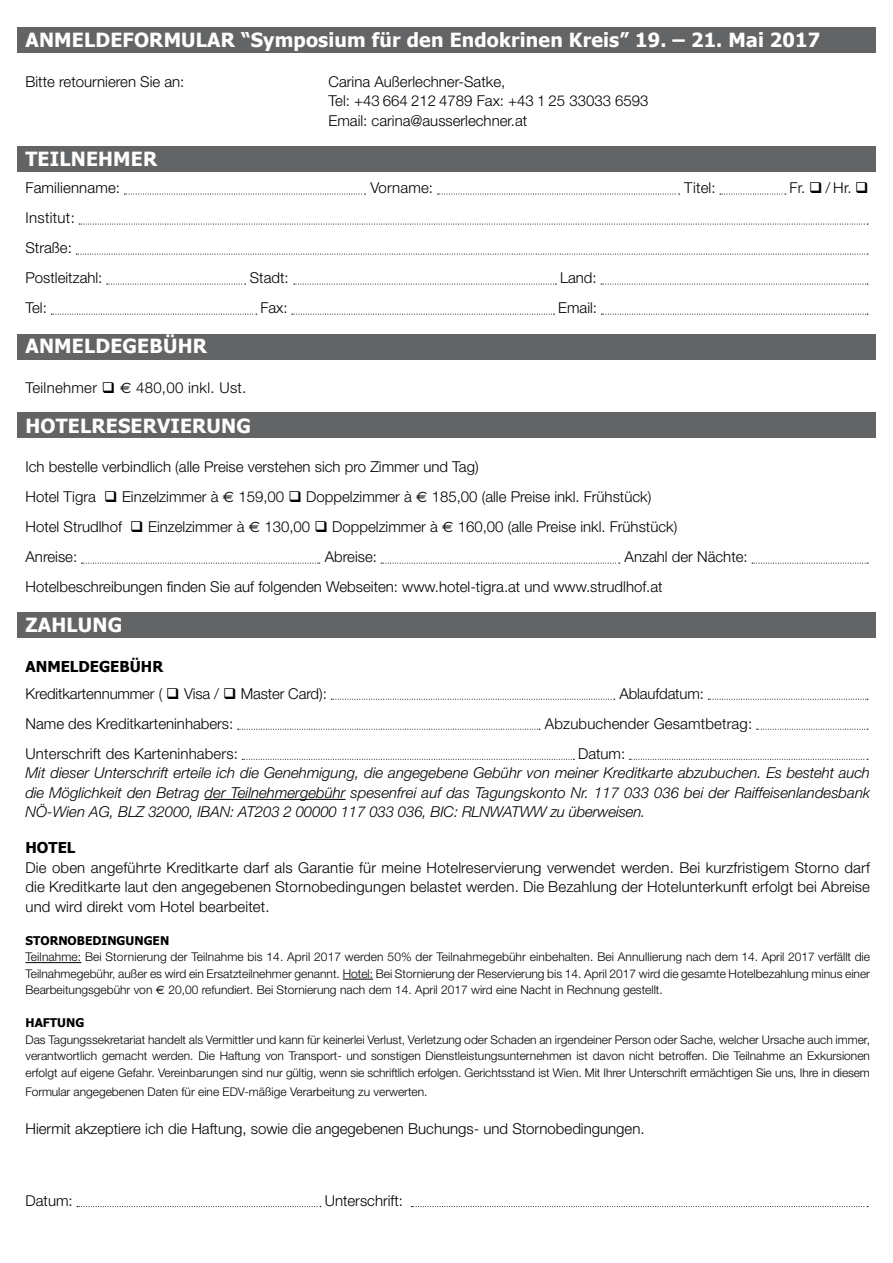
<style>
.page{position:relative;width:893px;height:1263px;background:#fff}
.page>*{position:absolute;margin:0;border:0;box-sizing:border-box;transform-origin:0 0}
.t1{font:700 19.5px "Tahoma";letter-spacing:.01em;color:#fff}
.t2{font:300 15px/30px "Helvetica Neue";color:#000}
.t3{font:italic 300 15px/19.5px "Helvetica Neue";letter-spacing:-.01em;color:#000;text-align:justify}
.t4{font:300 15px "Helvetica Neue";letter-spacing:.02em;color:#000}
.t5{font:700 15px "Tahoma";color:#000}
.t6{font:300 12px/16.5px "Helvetica Neue";color:#000;text-align:justify}
.t7{font:700 12px "Tahoma";color:#000}
.s1{font-family:"Euro Sans";font-weight:400}
</style>
<div class="page">
<div style="left:17px;top:27px;width:859px;height:26px;background:#636466"></div>
<div style="left:17px;top:146px;width:859px;height:26px;background:#636466"></div>
<div style="left:17px;top:334px;width:859px;height:25px;background:#636466"></div>
<div style="left:17px;top:412px;width:859px;height:26px;background:#636466"></div>
<div style="left:17px;top:612px;width:859px;height:26px;background:#636466"></div>
<hr style="left:205px;top:799px;width:141px;height:1px;background:#000">
<hr style="left:26px;top:962px;width:55px;height:1px;background:#000">
<hr style="left:343px;top:979px;width:30px;height:1px;background:#000">
<svg style="left:124px;top:194px;width:242px;height:1px"></svg>
<svg style="left:437px;top:194px;width:243px;height:1px"></svg>
<svg style="left:720px;top:194px;width:66px;height:1px"></svg>
<svg style="left:107px;top:284px;width:139px;height:1px"></svg>
<svg style="left:51px;top:314px;width:206px;height:1px"></svg>
<svg style="left:292px;top:314px;width:263px;height:1px"></svg>
<svg style="left:601px;top:314px;width:267px;height:1px"></svg>
<svg style="left:294px;top:284px;width:262px;height:1px"></svg>
<svg style="left:601px;top:284px;width:267px;height:1px"></svg>
<svg style="left:79px;top:224px;width:789px;height:1px"></svg>
<svg style="left:76px;top:254px;width:792px;height:1px"></svg>
<svg style="left:81px;top:563px;width:239px;height:1px"></svg>
<svg style="left:381px;top:563px;width:239px;height:1px"></svg>
<svg style="left:331px;top:699px;width:284px;height:1px"></svg>
<svg style="left:238px;top:729px;width:302px;height:1px"></svg>
<svg style="left:242px;top:759px;width:332px;height:1px"></svg>
<svg style="left:756px;top:729px;width:112px;height:1px"></svg>
<svg style="left:629px;top:759px;width:239px;height:1px"></svg>
<svg style="left:77px;top:1206px;width:244px;height:1px"></svg>
<svg style="left:411px;top:1206px;width:457px;height:1px"></svg>
<svg style="left:708px;top:699px;width:160px;height:1px"></svg>
<svg style="left:752px;top:563px;width:116px;height:1px"></svg>
<h1 class="t1" style="left:26px;top:26px;width:796px">ANMELDEFORMULAR “Symposium für den Endokrinen Kreis” 19. – 21. Mai 2017</h1>
<p class="t2" style="left:26px;top:66px;width:160px">Bitte retournieren Sie an:</p>
<p class="t2" style="left:329px;top:71px;width:322px;line-height:19.5px">Carina Außerlechner-Satke,<br>Tel: +43 664 212 4789 Fax: +43 1 25 33033 6593<br>Email: carina@ausserlechner.at</p>
<h1 class="t1" style="left:26px;top:146px;width:133px">TEILNEHMER</h1>
<p class="t2" style="left:26px;top:173px;width:96px">Familienname:</p>
<p class="t2" style="left:370px;top:173px;width:64px">Vorname:</p>
<p class="t2" style="left:684px;top:173px;width:33px">Titel:</p>
<p class="t2" style="left:790px;top:173px;width:81px">Fr. ❑ / Hr. ❑</p>
<p class="t2" style="left:26px;top:203px;width:78px">Institut:<br>Straße:<br>Postleitzahl:</p>
<p class="t2" style="left:250px;top:263px;width:40px">Stadt:</p>
<p class="t2" style="left:560px;top:263px;width:38px">Land:</p>
<p class="t2" style="left:26px;top:293px;width:23px">Tel:</p>
<p class="t2" style="left:260px;top:293px;width:29px">Fax:</p>
<p class="t2" style="left:558px;top:293px;width:40px">Email:</p>
<h1 class="t1" style="left:26px;top:332px;width:183px">ANMELDEGEBÜHR</h1>
<p class="t4" style="left:26px;top:378px;width:222px">Teilnehmer ❑ <span class="s1">€</span> 480,00 inkl. Ust.</p>
<h1 class="t1" style="left:26px;top:412px;width:227px">HOTELRESERVIERUNG</h1>
<p class="t2" style="left:26px;top:452px;width:653px">Ich bestelle verbindlich (alle Preise verstehen sich pro Zimmer und Tag)<br>Hotel Tigra ❑ Einzelzimmer à <span class="s1">€</span> 159,00 ❑ Doppelzimmer à <span class="s1">€</span> 185,00 (alle Preise inkl. Frühstück)<br>Hotel Strudlhof ❑ Einzelzimmer à <span class="s1">€</span> 130,00 ❑ Doppelzimmer à <span class="s1">€</span> 160,00 (alle Preise inkl. Frühstück)<br>Anreise:</p>
<p class="t2" style="left:26px;top:542px;width:724px;text-indent:599px">Anzahl der Nächte:<br>Hotelbeschreibungen finden Sie auf folgenden Webseiten: www.hotel-tigra.at und www.strudlhof.at</p>
<h1 class="t1" style="left:26px;top:611px;width:98px">ZAHLUNG</h1>
<p class="t5" style="left:26px;top:656px;width:139px">ANMELDEGEBÜHR</p>
<p class="t2" style="left:26px;top:678px;width:303px">Kreditkartennummer ( ❑ Visa / ❑ Master Card):</p>
<p class="t2" style="left:620px;top:678px;width:86px">Ablaufdatum:</p>
<p class="t2" style="left:26px;top:708px;width:209px">Name des Kreditkarteninhabers:</p>
<p class="t2" style="left:545px;top:708px;width:209px">Abzubuchender Gesamtbetrag:</p>
<p class="t2" style="left:26px;top:738px;width:214px">Unterschrift des Karteninhabers:</p>
<p class="t2" style="left:578px;top:738px;width:49px">Datum:</p>
<p class="t3" style="left:26px;top:763px;width:846px">Mit dieser Unterschrift erteile ich die Genehmigung, die angegebene Gebühr von meiner Kreditkarte abzubuchen. Es besteht auch die Möglichkeit den Betrag der Teilnehmergebühr spesenfrei auf das Tagungskonto Nr. 117 033 036 bei der Raiffeisenlandesbank NÖ-Wien AG, BLZ 32000, IBAN: AT203 2 00000 117 033 036, BIC: RLNWATWW zu überweisen.</p>
<p class="t5" style="left:26px;top:837px;width:51px">HOTEL</p>
<p class="t2" style="left:26px;top:857px;width:846px;line-height:19.5px;text-align:justify">Die oben angeführte Kreditkarte darf als Garantie für meine Hotelreservierung verwendet werden. Bei kurzfristigem Storno darf die Kreditkarte laut den angegebenen Stornobedingungen belastet werden. Die Bezahlung der Hotelunterkunft erfolgt bei Abreise und wird direkt vom Hotel bearbeitet.</p>
<p class="t7" style="left:26px;top:932px;width:145px">STORNOBEDINGUNGEN</p>
<p class="t6" style="left:26px;top:949px;width:846px">Teilnahme: Bei Stornierung der Teilnahme bis 14. April 2017 werden 50% der Teilnahmegebühr einbehalten. Bei Annullierung nach dem 14. April 2017 verfällt die Teilnahmegebühr, außer es wird ein Ersatzteilnehmer genannt. Hotel: Bei Stornierung der Reservierung bis 14. April 2017 wird die gesamte Hotelbezahlung minus einer Bearbeitungsgebühr von <span class="s1">€</span> 20,00 refundiert. Bei Stornierung nach dem 14. April 2017 wird eine Nacht in Rechnung gestellt.</p>
<p class="t7" style="left:26px;top:1015px;width:60px">HAFTUNG</p>
<p class="t6" style="left:26px;top:1031px;width:846px">Das Tagungssekretariat handelt als Vermittler und kann für keinerlei Verlust, Verletzung oder Schaden an irgendeiner Person oder Sache, welcher Ursache auch immer, verantwortlich gemacht werden. Die Haftung von Transport- und sonstigen Dienstleistungsunternehmen ist davon nicht betroffen. Die Teilnahme an Exkursionen erfolgt auf eigene Gefahr. Vereinbarungen sind nur gültig, wenn sie schriftlich erfolgen. Gerichtsstand ist Wien. Mit Ihrer Unterschrift ermächtigen Sie uns, Ihre in diesem</p>
<p class="t6" style="left:26px;top:1084px;width:404px">Formular angegebenen Daten für eine EDV-mäßige Verarbeitung zu verwerten.</p>
<p class="t2" style="left:26px;top:1113px;width:621px">Hiermit akzeptiere ich die Haftung, sowie die angegebenen Buchungs- und Stornobedingungen.</p>
<p class="t2" style="left:325px;top:542px;width:54px">Abreise:</p>
<p class="t2" style="left:26px;top:1185px;width:49px">Datum:</p>
<p class="t2" style="left:325px;top:1185px;width:80px">Unterschrift:</p>
</div>
